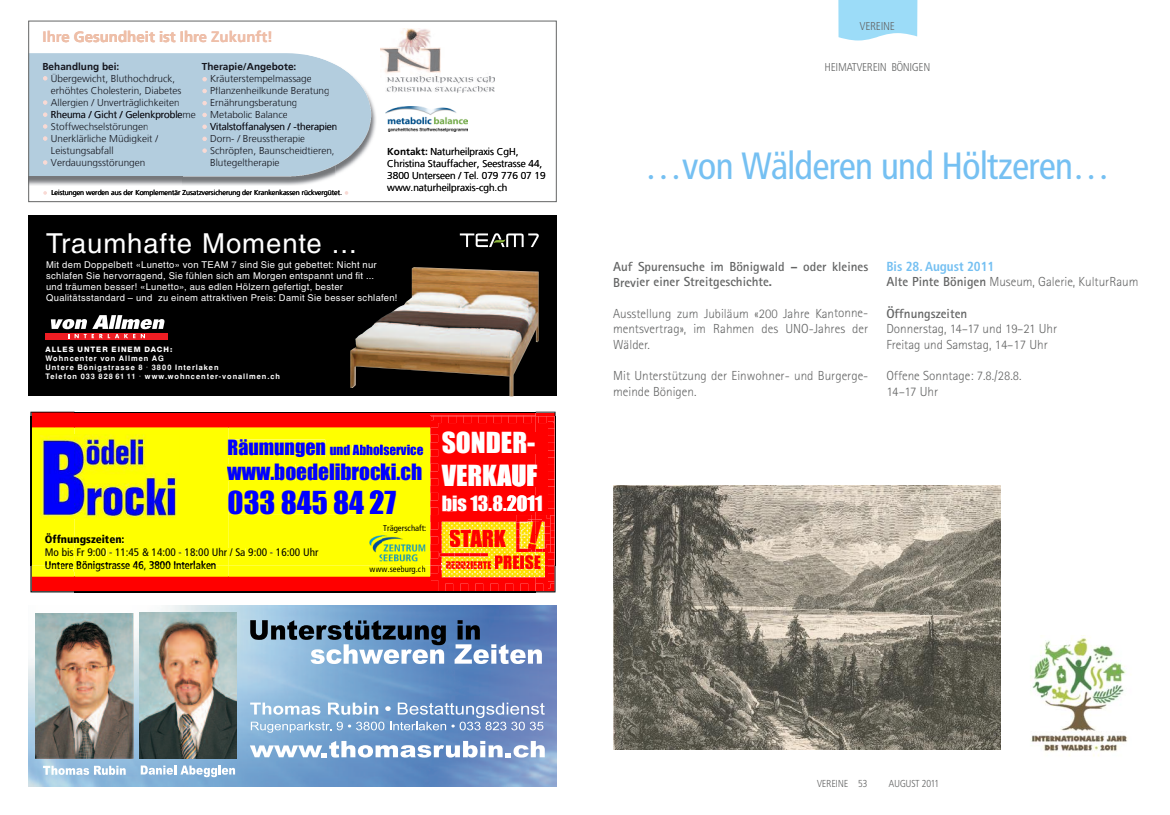
<style>
.page{position:relative;width:1170px;height:815px;background:#fff}
.page>*{position:absolute;margin:0;border:0;box-sizing:border-box;transform-origin:0 0}
.t1{font:37.5px "Frutiger Condensed BQ";color:#75c0f2}
.t2{font:29.12px "Impact";color:#00f}
.t3{font:27.5px "Helvetica";letter-spacing:.03em;color:#fff}
.t4{font:26.62px/32.6px "Impact";color:#fff}
.t5{font:21.88px "Impact";color:#f00}
.t6{font:20.62px "Impact";color:#00f}
.t7{font:19.38px "Impact";color:#00f}
.t8{font:19.38px "Impact";color:#fff}
.t9{font:17px "Impact";color:#f00}
.t10{font:700 15px "Frutiger";color:#eec0a8}
.t11{font:300 13.12px/15.8px "Rotis Sans Serif";color:#646565}
.t12{font:700 13.12px/15.6px "Rotis Sans Serif";color:#646565}
.t13{font:700 condensed 13.12px "Frutiger";color:#75c0f2}
.t14{font:12.75px "Impact";color:#00f}
.t15{font:300 11.25px "Frutiger Condensed BQ";letter-spacing:.03em;color:#646565}
.t16{font:condensed 10.88px "Frutiger LT";color:#000}
.t17{font:900 condensed 10.88px "Frutiger LT";color:#000}
.t18{font:300 10px "Frutiger";color:#15161e}
.t19{font:300 10px "Frutiger";color:#000}
.t20{font:700 10px "Frutiger";color:#15161e}
.t21{font:300 10px "Frutiger Condensed BQ";letter-spacing:.01em;color:#646565}
.t22{font:300 10px "Frutiger Condensed BQ";letter-spacing:.03em;color:#646565}
.t23{font:9.75px "Impact";color:#f00}
.t24{font:9.38px/11.2px "Helvetica";letter-spacing:.035em;color:#fff}
.t25{font:condensed 8.5px "Frutiger LT";color:#000}
.t26{font:700 7.5px/8.8px "Helvetica";letter-spacing:.125em;color:#fff}
.t27{font:800 7.5px "Helvetica Neue";letter-spacing:.13em;color:#fff}
.t28{font:300 7.12px "Frutiger";color:#000}
.s1{font-weight:700}
.s2{font-size:12.75px}
.s3{font-size:17px}
</style>
<div class="page">
<div style="left:28px;top:216px;width:528px;height:180px;background:#000"></div>
<div style="left:45px;top:333px;width:123px;height:6px;background:#ee1d23"></div>
<svg style="left:51px;top:315px;width:114px;height:23px"></svg>
<img style="left:350px;top:267px;width:189px;height:129px">
<svg style="left:460px;top:233px;width:78px;height:14px"></svg>
<img style="left:28px;top:606px;width:528px;height:180px">
<img style="left:36px;top:613px;width:97px;height:146px">
<svg style="left:250px;top:703px;width:294px;height:30px;background:#8dadd4"></svg>
<svg style="left:250px;top:741px;width:294px;height:17px"></svg>
<img style="left:140px;top:613px;width:96px;height:145px">
<svg style="left:141px;top:765px;width:94px;height:12px"></svg>
<svg style="left:43px;top:766px;width:83px;height:9px"></svg>
<svg style="left:250px;top:620px;width:196px;height:44px;background:#7691ab"></svg>
<svg style="left:454px;top:620px;width:88px;height:44px"></svg>
<div style="left:30px;top:53px;width:341px;height:123px;background:#b3cdde"></div>
<img style="left:385px;top:107px;width:83px;height:24px">
<svg style="left:43px;top:76px;width:4px;height:5px"></svg>
<svg style="left:43px;top:100px;width:4px;height:5px"></svg>
<svg style="left:43px;top:112px;width:4px;height:5px"></svg>
<svg style="left:43px;top:124px;width:4px;height:5px"></svg>
<svg style="left:43px;top:136px;width:4px;height:5px"></svg>
<svg style="left:43px;top:160px;width:4px;height:5px"></svg>
<svg style="left:43px;top:191px;width:4px;height:4px"></svg>
<svg style="left:345px;top:191px;width:3px;height:4px"></svg>
<img style="left:381px;top:29px;width:113px;height:64px">
<img style="left:182px;top:54px;width:154px;height:132px">
<img style="left:336px;top:138px;width:37px;height:38px">
<div style="left:28px;top:21px;width:528px;height:181px;border:1px solid #646565"></div>
<svg style="left:838px;top:0;width:79px;height:41px;background:#a6dff8"></svg>
<img style="left:1030px;top:638px;width:98px;height:118px">
<img style="left:613px;top:486px;width:387px;height:264px">
<svg style="left:30px;top:412px;width:525px;height:180px;background:#ec9f11"></svg>
<h3 class="t10" style="left:43px;top:28px;width:232px">Ihre Gesundheit ist Ihre Zukunft!</h3>
<p class="t20" style="left:43px;top:61px;width:78px">Behandlung bei:</p>
<p class="t18" style="left:51px;top:109px;width:147px">Rheuma / Gicht / Gelenkprobleme</p>
<p class="t20" style="left:202px;top:61px;width:96px">Therapie/Angebote:</p>
<p class="t18" style="left:51px;top:73px;width:126px">Übergewicht, Bluthochdruck,</p>
<p class="t18" style="left:210px;top:73px;width:103px">Kräuterstempelmassage</p>
<p class="t18" style="left:51px;top:85px;width:132px">erhöhtes Cholesterin, Diabetes</p>
<p class="t18" style="left:210px;top:85px;width:121px">Pflanzenheilkunde Beratung</p>
<p class="t18" style="left:51px;top:97px;width:130px">Allergien / Unverträglichkeiten</p>
<p class="t18" style="left:210px;top:97px;width:89px">Ernährungsberatung</p>
<p class="t18" style="left:210px;top:109px;width:79px">Metabolic Balance</p>
<p class="t18" style="left:51px;top:121px;width:99px">Stoffwechselstörungen</p>
<p class="t18" style="left:210px;top:121px;width:129px">Vitalstoffanalysen / -therapien</p>
<p class="t18" style="left:51px;top:133px;width:109px">Unerklärliche Müdigkeit /</p>
<p class="t18" style="left:51px;top:145px;width:64px">Leistungsabfall</p>
<p class="t18" style="left:210px;top:133px;width:97px">Dorn- / Breusstherapie</p>
<p class="t18" style="left:210px;top:145px;width:126px">Schröpfen, Baunscheidtieren,</p>
<p class="t18" style="left:51px;top:157px;width:96px">Verdauungsstörungen</p>
<p class="t18" style="left:210px;top:157px;width:71px">Blutegeltherapie</p>
<p class="t28" style="left:51px;top:189px;width:292px">Leistungen werden aus der Komplementär Zusatzversicherung der Krankenkassen rückvergütet.</p>
<p class="t19" style="left:387px;top:146px;width:133px"><span class="s1">Kontakt:</span> Naturheilpraxis CgH,</p>
<p class="t19" style="left:387px;top:182px;width:122px">www.naturheilpraxis-cgh.ch</p>
<p class="t19" style="left:387px;top:158px;width:157px">Christina Stauffacher, Seestrasse 44,</p>
<p class="t19" style="left:387px;top:170px;width:160px">3800 Unterseen / Tel. 079 776 07 19</p>
<h3 class="t3" style="left:46px;top:227px;width:312px">Traumhafte Momente ...</h3>
<p class="t24" style="left:46px;top:259px;width:353px">Mit dem Doppelbett «Lunetto» von TEAM 7 sind Sie gut gebettet: Nicht nur schlafen Sie hervorragend, Sie fühlen sich am Morgen entspannt und fit ...<br>und träumen besser! «Lunetto», aus edlen Hölzern gefertigt, bester Qualitätsstandard – und zu einem attraktiven Preis: Damit Sie besser schlafen!</p>
<p class="t27" style="left:45px;top:347px;width:128px">ALLES UNTER EINEM DACH:</p>
<p class="t26" style="left:45px;top:354px;width:236px">Wohncenter von Allmen AG<br>Untere Bönigstrasse 8 · 3800 Interlaken<br>Telefon 033 828 61 11 · www.wohncenter-vonallmen.ch</p>
<h3 class="t7" style="left:227px;top:436px;width:154px">Räumungen <span class="s2">und Abho</span></h3>
<h3 class="t6" style="left:227px;top:460px;width:196px">www.boedelibrocki.ch</h3>
<h2 class="t2" style="left:227px;top:485px;width:170px">033 845 84 27</h2>
<p class="t14" style="left:380px;top:442px;width:45px">lservice</p>
<p class="t17" style="left:45px;top:533px;width:81px">Öffnungszeiten:</p>
<p class="t16" style="left:45px;top:546px;width:275px">Mo bis Fr 9:00 - 11:45 &amp; 14:00 - 18:00 Uhr / Sa 9:00 - 16:00 Uhr</p>
<p class="t25" style="left:383px;top:524px;width:45px">Trägerschaft:</p>
<p class="t16" style="left:45px;top:559px;width:173px">Untere Bönigstrasse 46, 3800 Interlaken</p>
<p class="t25" style="left:369px;top:564px;width:57px">www.seeburg.ch</p>
<h3 class="t4" style="left:441px;top:426px;width:97px">SONDER-<br>VERKAUF</h3>
<h3 class="t8" style="left:441px;top:491px;width:102px">bis 13.8.2011</h3>
<h3 class="t5" style="left:449px;top:525px;width:58px">STARK</h3>
<p class="t23" style="left:445px;top:559px;width:90px">REDUZIERTE <span class="s3">PREIS</span></p>
<h3 class="t9" style="left:534px;top:552px;width:9px">E</h3>
<p class="t15" style="left:859px;top:20px;width:36px">VEREINE</p>
<p class="t15" style="left:824px;top:61px;width:107px">HEIMATVEREIN BÖNIGEN</p>
<h1 class="t1" style="left:644px;top:144px;width:467px">…von Wälderen und Höltzeren…</h1>
<h3 class="t12" style="left:613px;top:260px;width:257px">Auf Spurensuche im Bönigwald – oder kleines<br>Brevier einer Streitgeschichte.</h3>
<h3 class="t11" style="left:613px;top:307px;width:257px;text-align:justify">Ausstellung zum Jubiläum «200 Jahre Kantonne&shy;mentsvertrag», im Rahmen des UNO-Jahres der Wälder.</h3>
<h3 class="t11" style="left:613px;top:369px;width:257px">Mit Unterstützung der Einwohner- und Burgerge&shy;meinde Bönigen.</h3>
<h3 class="t13" style="left:886px;top:261px;width:109px">Bis 28. August 2011</h3>
<h3 class="t11" style="left:886px;top:275px;width:254px"><span class="s1">Alte Pinte Bönigen</span> Museum, Galerie, KulturRaum</h3>
<h3 class="t12" style="left:886px;top:307px;width:82px">Öffnungszeiten</h3>
<h3 class="t11" style="left:886px;top:322px;width:172px">Donnerstag, 14–17 und 19–21 Uhr<br>Freitag und Samstag, 14–17 Uhr</h3>
<h3 class="t11" style="left:886px;top:369px;width:137px">Offene Sonntage: 7.8./28.8.<br>14–17 Uhr</h3>
<p class="t22" style="left:817px;top:778px;width:52px">VEREINE 53</p>
<p class="t21" style="left:888px;top:778px;width:52px">AUGUST 2011</p>
</div>
